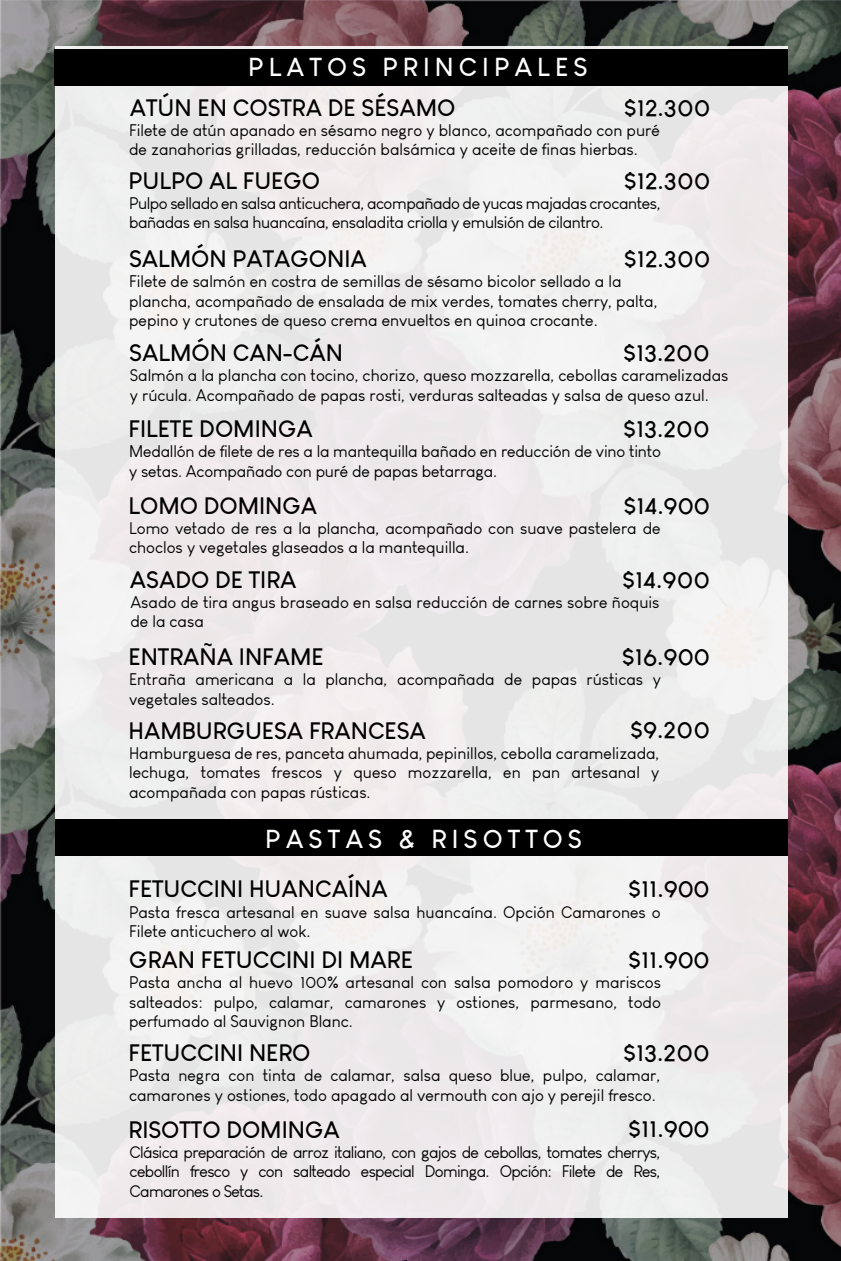
<style>
.page{position:relative;width:841px;height:1261px;background:#fff}
.page>*{position:absolute;margin:0;border:0;box-sizing:border-box;transform-origin:0 0}
.t1{font:700 25.5px "Louis George Cafe";letter-spacing:.2em;color:#fff}
.t2{font:700 23.4px "Louis George Cafe";color:#000}
.t3{font:16.5px/19.5px "Louis George Cafe";color:#000}
.t4{font:16.5px/19.5px "Louis George Cafe";letter-spacing:-.025em;color:#000}
</style>
<div class="page">
<img style="left:0;top:0;width:841px;height:1261px">
<div style="left:55px;top:46px;width:733px;height:1172px;background:#eeecec"></div>
<div style="left:55px;top:49px;width:733px;height:37px;background:#000"></div>
<div style="left:55px;top:819px;width:733px;height:37px;background:#000"></div>
<h1 class="t1" style="left:248px;top:51px;width:341px">PLATOS PRINCIPALES</h1>
<h2 class="t2" style="left:130px;top:93px;width:327px">ATÚN EN COSTRA DE SÉSAMO</h2>
<h2 class="t2" style="left:624px;top:93px;width:88px">$12.300</h2>
<p class="t3" style="left:129px;top:120px;width:532px">Filete de atún apanado en sésamo negro y blanco, acompañado con puré de zanahorias grilladas, reducción balsámica y aceite de finas hierbas.</p>
<h2 class="t2" style="left:129px;top:166px;width:193px">PULPO AL FUEGO</h2>
<h2 class="t2" style="left:624px;top:165px;width:88px">$12.300</h2>
<p class="t4" style="left:129px;top:193px;width:533px">Pulpo sellado en salsa anticuchera, acompañado de yucas majadas crocantes, bañadas en salsa huancaína, ensaladita criolla y emulsión de cilantro.</p>
<h2 class="t2" style="left:129px;top:244px;width:239px">SALMÓN PATAGONIA</h2>
<h2 class="t2" style="left:624px;top:244px;width:88px">$12.300</h2>
<p class="t3" style="left:129px;top:272px;width:530px">Filete de salmón en costra de semillas de sésamo bicolor sellado a la plancha, acompañado de ensalada de mix verdes, tomates cherry, palta, pepino y crutones de queso crema envueltos en quinoa crocante.</p>
<h2 class="t2" style="left:129px;top:338px;width:215px">SALMÓN CAN-CÁN</h2>
<h2 class="t2" style="left:623px;top:338px;width:88px">$13.200</h2>
<p class="t3" style="left:130px;top:366px;width:600px">Salmón a la plancha con tocino, chorizo, queso mozzarella, cebollas caramelizadas y rúcula. Acompañado de papas rosti, verduras salteadas y salsa de queso azul.</p>
<h2 class="t2" style="left:623px;top:414px;width:88px">$13.200</h2>
<h2 class="t2" style="left:128px;top:414px;width:186px">FILETE DOMINGA</h2>
<p class="t3" style="left:129px;top:442px;width:533px">Medallón de filete de res a la mantequilla bañado en reducción de vino tinto y setas. Acompañado con puré de papas betarraga.</p>
<h2 class="t2" style="left:128px;top:490px;width:190px">LOMO DOMINGA</h2>
<h2 class="t2" style="left:623px;top:490px;width:88px">$14.900</h2>
<p class="t3" style="left:129px;top:518px;width:533px">Lomo vetado de res a la plancha, acompañado con suave pastelera de choclos y vegetales glaseados a la mantequilla.</p>
<h2 class="t2" style="left:130px;top:565px;width:168px">ASADO DE TIRA</h2>
<h2 class="t2" style="left:622px;top:564px;width:89px">$14.900</h2>
<p class="t3" style="left:130px;top:592px;width:530px">Asado de tira angus braseado en salsa reducción de carnes sobre ñoquis de la casa</p>
<h2 class="t2" style="left:128px;top:642px;width:197px">ENTRAÑA INFAME</h2>
<h2 class="t2" style="left:622px;top:642px;width:90px">$16.900</h2>
<p class="t3" style="left:129px;top:669px;width:533px">Entraña americana a la plancha, acompañada de papas rústicas y vegetales salteados.</p>
<h2 class="t2" style="left:128px;top:716px;width:299px">HAMBURGUESA FRANCESA</h2>
<h2 class="t2" style="left:630px;top:715px;width:81px">$9.200</h2>
<p class="t3" style="left:129px;top:743px;width:532px;text-align:justify">Hamburguesa de res, panceta ahumada, pepinillos, cebolla caramelizada, lechuga, tomates frescos y queso mozzarella, en pan artesanal y acompañada con papas rústicas.</p>
<h1 class="t1" style="left:265px;top:822px;width:318px">PASTAS &amp; RISOTTOS</h1>
<h2 class="t2" style="left:128px;top:874px;width:261px">FETUCCINI HUANCAÍNA</h2>
<h2 class="t2" style="left:628px;top:874px;width:83px">$11.900</h2>
<p class="t3" style="left:129px;top:902px;width:533px">Pasta fresca artesanal en suave salsa huancaína. Opción Camarones o<br>Filete anticuchero al wok.</p>
<h2 class="t2" style="left:129px;top:945px;width:285px">GRAN FETUCCINI DI MARE</h2>
<h2 class="t2" style="left:628px;top:945px;width:83px">$11.900</h2>
<p class="t3" style="left:129px;top:973px;width:533px;text-align:justify">Pasta ancha al huevo 100% artesanal con salsa pomodoro y mariscos salteados: pulpo, calamar, camarones y ostiones, parmesano, todo perfumado al Sauvignon Blanc.</p>
<h2 class="t2" style="left:128px;top:1038px;width:183px">FETUCCINI NERO</h2>
<h2 class="t2" style="left:623px;top:1038px;width:88px">$13.200</h2>
<p class="t3" style="left:129px;top:1066px;width:533px">Pasta negra con tinta de calamar, salsa queso blue, pulpo, calamar, camarones y ostiones, todo apagado al vermouth con ajo y perejil fresco.</p>
<h2 class="t2" style="left:128px;top:1114px;width:213px">RISOTTO DOMINGA</h2>
<h2 class="t2" style="left:628px;top:1114px;width:83px">$11.900</h2>
<p class="t3" style="left:130px;top:1142px;width:532px;text-align:justify">Clásica preparación de arroz italiano, con gajos de cebollas, tomates cherrys, cebollín fresco y con salteado especial Dominga. Opción: Filete de Res, Camarones o Setas.</p>
</div>
